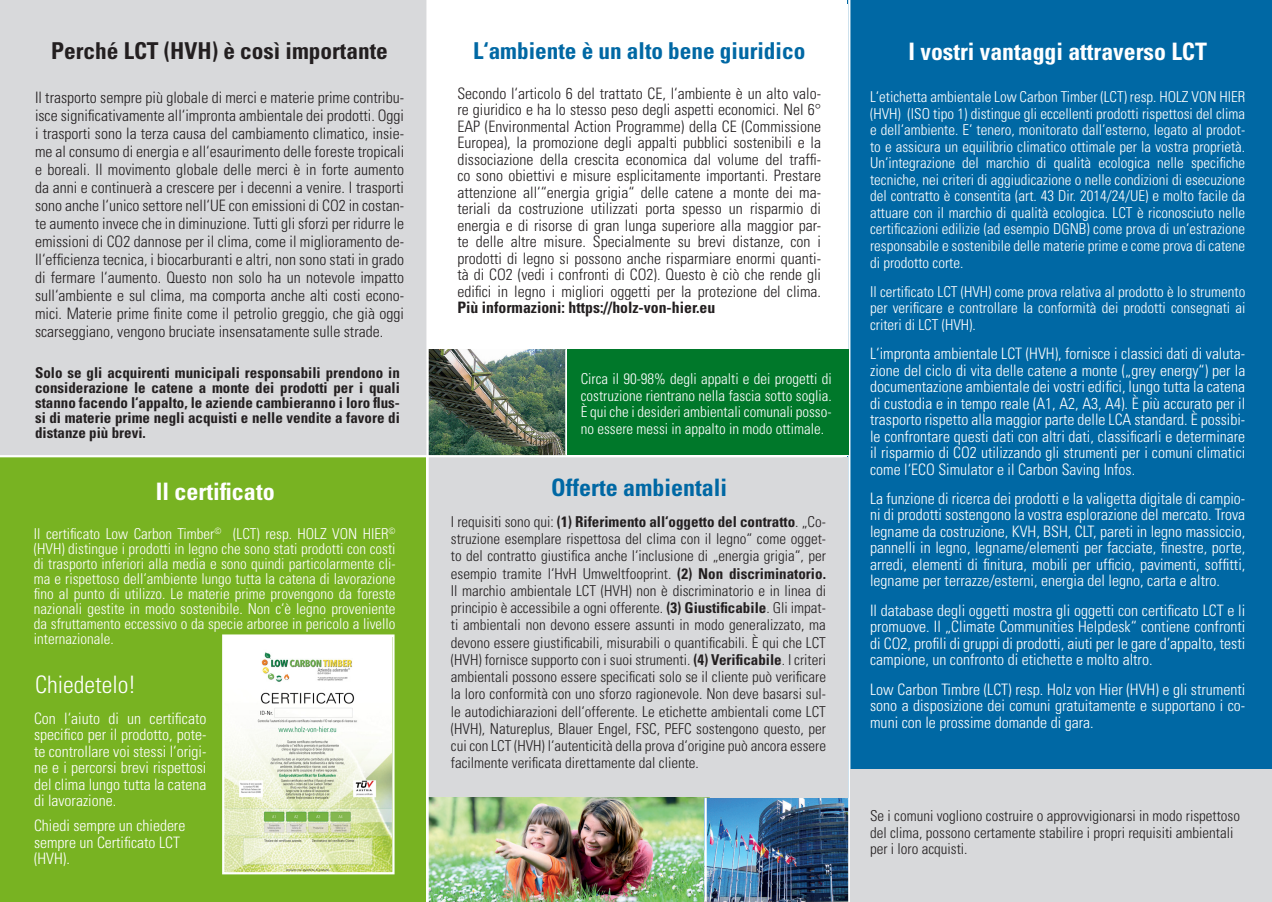
<style>
.page{position:relative;width:1272px;height:902px;background:#fff}
.page>*{position:absolute;margin:0;border:0;box-sizing:border-box;transform-origin:0 0}
.t1{font:700 condensed 24px "Univers LT Std";color:#fff}
.t2{font:700 condensed 24px "Univers LT Std";color:#0068a4}
.t3{font:300 condensed 24px "Univers LT Std";color:#fff}
.t4{font:700 condensed 23.25px "Univers LT Std";color:#0068a4}
.t5{font:700 condensed 23.25px "Univers LT Std";color:#231f20}
.t6{font:300 condensed 15.75px/16.5px "Univers LT Std";color:#231f20;text-align:justify}
.t7{font:300 condensed 15.75px/16.5px "Univers LT Std";color:#fff;text-align:justify}
.t8{font:300 condensed 15px/16.5px "Univers LT Std";color:#fff;text-align:justify}
.t9{font:300 condensed 15px/17.2px "Univers LT Std";color:#231f20}
.t10{font:700 condensed 15px/15px "Univers LT Std";color:#231f20;text-align:justify}
.s1{font-weight:700}
</style>
<div class="page">
<div style="left:847px;top:0;width:424px;height:897px;background:#0068a4"></div>
<div style="left:0;top:0;width:426px;height:456px;background:#d8d9db"></div>
<div style="left:427px;top:457px;width:421px;height:440px;background:#d8d9db"></div>
<div style="left:0;top:457px;width:425px;height:444px;background:#78b322"></div>
<img style="left:225px;top:637px;width:166px;height:234px">
<div style="left:222px;top:634px;width:172px;height:240px;border:2px solid #fff"></div>
<img style="left:428px;top:349px;width:138px;height:106px">
<hr style="left:565px;top:349px;width:2px;height:105px;background:#fff">
<hr style="left:0;top:455px;width:842px;height:2px;background:#fff">
<img style="left:429px;top:797px;width:280px;height:104px">
<img style="left:705px;top:798px;width:143px;height:103px">
<hr style="left:704px;top:797px;width:2px;height:103px;background:#fff">
<hr style="left:848px;top:0;width:2px;height:901px;background:#fff">
<hr style="left:426px;top:0;width:2px;height:901px;background:#fff">
<div style="left:850px;top:769px;width:421px;height:132px;background:#d8d9db"></div>
<div style="left:567px;top:349px;width:282px;height:105px;background:#00782a"></div>
<p class="t5" style="left:51px;top:37px;width:338px">Perché LCT (HVH) è così importante</p>
<p class="t6" style="left:35px;top:88px;width:370px;line-height:18px">Il trasporto sempre più globale di merci e materie prime contribu&shy;isce significativamente all‘impronta ambientale dei prodotti. Oggi i trasporti sono la terza causa del cambiamento climatico, insie&shy;me al consumo di energia e all‘esaurimento delle foreste tropicali e boreali. Il movimento globale delle merci è in forte aumento da anni e continuerà a crescere per i decenni a venire. I trasporti sono anche l‘unico settore nell‘UE con emissioni di CO2 in costan&shy;te aumento invece che in diminuzione. Tutti gli sforzi per ridurre le emissioni di CO2 dannose per il clima, come il miglioramento de&shy;ll‘efficienza tecnica, i biocarburanti e altri, non sono stati in grado di fermare l‘aumento. Questo non solo ha un notevole impatto sull‘ambiente e sul clima, ma comporta anche alti costi econo&shy;mici. Materie prime finite come il petrolio greggio, che già oggi scarseggiano, vengono bruciate insensatamente sulle strade.</p>
<p class="t10" style="left:35px;top:365px;width:366px">Solo se gli acquirenti municipali responsabili prendono in considerazione le catene a monte dei prodotti per i quali stanno facendo l‘appalto, le aziende cambieranno i loro flus&shy;si di materie prime negli acquisti e nelle vendite a favore di distanze più brevi.</p>
<p class="t1" style="left:156px;top:476px;width:120px">Il certificato</p>
<p class="t8" style="left:34px;top:526px;width:363px;line-height:15px">Il certificato Low Carbon Timber<sup>©</sup> (LCT) resp. HOLZ VON HIER<sup>© </sup>(HVH) distingue i prodotti in legno che sono stati prodotti con costi di trasporto inferiori alla media e sono quindi particolarmente cli&shy;ma e rispettoso dell‘ambiente lungo tutta la catena di lavorazione fino al punto di utilizzo. Le materie prime provengono da foreste nazionali gestite in modo sostenibile. Non c‘è legno proveniente da sfruttamento eccessivo o da specie arboree in pericolo a livello internazionale.</p>
<p class="t3" style="left:35px;top:670px;width:103px">Chiedetelo!</p>
<p class="t7" style="left:34px;top:710px;width:174px">Con l‘aiuto di un certificato specifico per il prodotto, pote&shy;te controllare voi stessi l‘origi&shy;ne e i percorsi brevi rispettosi del clima lungo tutta la catena di lavorazione.</p>
<p class="t7" style="left:34px;top:817px;width:153px;text-align:left">Chiedi sempre un chiedere sempre un Certificato LCT (HVH).</p>
<p class="t4" style="left:473px;top:37px;width:333px">L‘ambiente è un alto bene giuridico</p>
<p class="t1" style="left:908px;top:37px;width:300px">I vostri vantaggi attraverso LCT</p>
<p class="t6" style="left:457px;top:85px;width:365px">Secondo l‘articolo 6 del trattato CE, l‘ambiente è un alto valo&shy;re giuridico e ha lo stesso peso degli aspetti economici. Nel 6° EAP (Environmental Action Programme) della CE (Commissione Europea), la promozione degli appalti pubblici sostenibili e la dissociazione della crescita economica dal volume del traffi&shy;co sono obiettivi e misure esplicitamente importanti. Prestare attenzione all‘“energia grigia“ delle catene a monte dei ma&shy;teriali da costruzione utilizzati porta spesso un risparmio di energia e di risorse di gran lunga superiore alla maggior par&shy;te delle altre misure. Specialmente su brevi distanze, con i prodotti di legno si possono anche risparmiare enormi quanti&shy;tà di CO2 (vedi i confronti di CO2). Questo è ciò che rende gli edifici in legno i migliori oggetti per la protezione del clima.<br><span class="s1">Più informazioni: https://holz-von-hier.eu</span></p>
<p class="t8" style="left:870px;top:89px;width:377px">L‘etichetta ambientale Low Carbon Timber (LCT) resp. HOLZ VON HIER (HVH) (ISO tipo 1) distingue gli eccellenti prodotti rispettosi del clima e dell‘ambiente. E‘ tenero, monitorato dall‘esterno, legato al prodot&shy;to e assicura un equilibrio climatico ottimale per la vostra proprietà.<br>Un‘integrazione del marchio di qualità ecologica nelle specifiche tecniche, nei criteri di aggiudicazione o nelle condizioni di esecuzione del contratto è consentita (art. 43 Dir. 2014/24/UE) e molto facile da attuare con il marchio di qualità ecologica. LCT è riconosciuto nelle certificazioni edilizie (ad esempio DGNB) come prova di un‘estrazione responsabile e sostenibile delle materie prime e come prova di catene di prodotto corte.</p>
<p class="t8" style="left:870px;top:283px;width:377px">Il certificato LCT (HVH) come prova relativa al prodotto è lo strumento per verificare e controllare la conformità dei prodotti consegnati ai criteri di LCT (HVH).</p>
<p class="t7" style="left:870px;top:345px;width:377px">L‘impronta ambientale LCT (HVH), fornisce i classici dati di valuta&shy;zione del ciclo di vita delle catene a monte („grey energy“) per la documentazione ambientale dei vostri edifici, lungo tutta la catena di custodia e in tempo reale (A1, A2, A3, A4). È più accurato per il trasporto rispetto alla maggior parte delle LCA standard. È possibi&shy;le confrontare questi dati con altri dati, classificarli e determinare il risparmio di CO2 utilizzando gli strumenti per i comuni climatici come l‘ECO Simulator e il Carbon Saving Infos.</p>
<p class="t7" style="left:870px;top:490px;width:377px">La funzione di ricerca dei prodotti e la valigetta digitale di campio&shy;ni di prodotti sostengono la vostra esplorazione del mercato. Trova legname da costruzione, KVH, BSH, CLT, pareti in legno massiccio, pannelli in legno, legname/elementi per facciate, finestre, porte, arredi, elementi di finitura, mobili per ufficio, pavimenti, soffitti, legname per terrazze/esterni, energia del legno, carta e altro.</p>
<p class="t7" style="left:870px;top:602px;width:376px">Il database degli oggetti mostra gli oggetti con certificato LCT e li promuove. Il „Climate Communities Helpdesk“ contiene confronti di CO2, profili di gruppi di prodotti, aiuti per le gare d‘appalto, testi campione, un confronto di etichette e molto altro.</p>
<p class="t7" style="left:870px;top:680px;width:376px">Low Carbon Timbre (LCT) resp. Holz von Hier (HVH) e gli strumenti sono a disposizione dei comuni gratuitamente e supportano i co&shy;muni con le prossime domande di gara.</p>
<p class="t8" style="left:580px;top:371px;width:252px">Circa il 90-98% degli appalti e dei progetti di costruzione rientrano nella fascia sotto soglia.<br>È qui che i desideri ambientali comunali posso&shy;no essere messi in appalto in modo ottimale.</p>
<p class="t2" style="left:551px;top:472px;width:178px">Offerte ambientali</p>
<p class="t9" style="left:451px;top:513px;width:377px;text-align:justify">I requisiti sono qui: <span class="s1">(1) Riferimento all‘oggetto del contratto</span>. „Co&shy;struzione esemplare rispettosa del clima con il legno“ come ogget&shy;to del contratto giustifica anche l‘inclusione di „energia grigia“, per esempio tramite l‘HvH Umweltfooprint. <span class="s1">(2) Non discriminatorio.<br></span>Il marchio ambientale LCT (HVH) non è discriminatorio e in linea di principio è accessibile a ogni offerente. <span class="s1">(3) Giustificabile</span>. Gli impat&shy;ti ambientali non devono essere assunti in modo generalizzato, ma devono essere giustificabili, misurabili o quantificabili. È qui che LCT (HVH) fornisce supporto con i suoi strumenti. <span class="s1">(4) Verificabile</span>. I criteri ambientali possono essere specificati solo se il cliente può verificare la loro conformità con uno sforzo ragionevole. Non deve basarsi sul&shy;le autodichiarazioni dell‘offerente. Le etichette ambientali come LCT (HVH), Natureplus, Blauer Engel, FSC, PEFC sostengono questo, per cui con LCT (HVH) l‘autenticità della prova d‘origine può ancora essere facilmente verificata direttamente dal cliente.</p>
<p class="t9" style="left:870px;top:807px;width:371px;line-height:16.5px">Se i comuni vogliono costruire o approvvigionarsi in modo rispettoso del clima, possono certamente stabilire i propri requisiti ambientali per i loro acquisti.</p>
</div>
